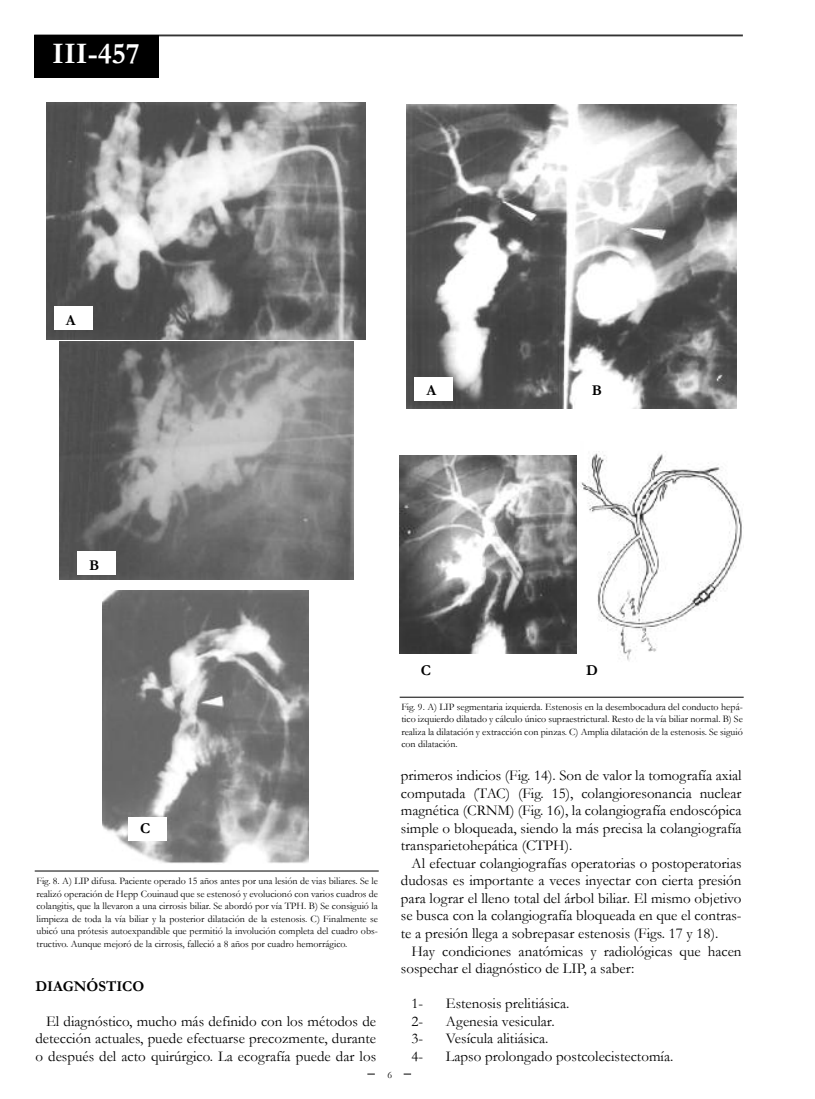
<style>
.page{position:relative;width:815px;height:1099px;background:#fff}
.page>*{position:absolute;margin:0;border:0;box-sizing:border-box;transform-origin:0 0}
.t1{font:700 30px "Garamond";color:#fff}
.t2{font:15px/17.5px "Garamond";color:#000;text-align:justify}
.t3{font:700 15px "Garamond";color:#000}
.t4{font:10px/12.5px "Garamond";color:#000;text-align:justify}
</style>
<div class="page">
<hr style="left:34px;top:34px;width:709px;height:2px;background:#333">
<div style="left:34px;top:35px;width:124px;height:43px;background:#000"></div>
<hr style="left:400px;top:697px;width:344px;height:1px;background:#000">
<img style="left:407px;top:104px;width:330px;height:304px">
<img style="left:400px;top:455px;width:176px;height:198px">
<img style="left:580px;top:451px;width:162px;height:210px">
<hr style="left:35px;top:870px;width:344px;height:1px;background:#000">
<img style="left:47px;top:102px;width:319px;height:237px">
<img style="left:59px;top:342px;width:294px;height:238px">
<img style="left:103px;top:590px;width:205px;height:274px">
<div style="left:54px;top:306px;width:39px;height:24px;background:#fff"></div>
<div style="left:415px;top:376px;width:38px;height:24px;background:#fff"></div>
<div style="left:580px;top:376px;width:38px;height:24px;background:#fff"></div>
<div style="left:574px;top:658px;width:39px;height:24px;background:#fff"></div>
<div style="left:77px;top:551px;width:39px;height:24px;background:#fff"></div>
<div style="left:128px;top:817px;width:39px;height:24px;background:#fff"></div>
<h1 class="t1" style="left:52px;top:37px;width:89px">III-457</h1>
<p class="t3" style="left:66px;top:312px;width:11px">A</p>
<p class="t3" style="left:426px;top:382px;width:11px">A</p>
<p class="t3" style="left:592px;top:382px;width:12px">B</p>
<p class="t3" style="left:89px;top:557px;width:12px">B</p>
<p class="t3" style="left:421px;top:662px;width:12px">C</p>
<p class="t3" style="left:586px;top:662px;width:13px">D</p>
<p class="t3" style="left:140px;top:820px;width:12px">C</p>
<p class="t4" style="left:36px;top:874px;width:343px">Fig. 8. A) LIP difusa. Paciente operado 15 años antes por una lesión de vias biliares. Se le realizó operación de Hepp Couinaud que se estenosó y evolucionó con varios cuadros de colangitis, que la llevaron a una cirrosis biliar. Se abordó por vía TPH. B) Se consiguió la limpieza de toda la vía biliar y la posterior dilatación de la estenosis. C) Finalmente se ubicó una prótesis autoexpandible que permitió la involución completa del cuadro obs&shy;tructivo. Aunque mejoró de la cirrosis, falleció a 8 años por cuadro hemorrágico.</p>
<p class="t3" style="left:35px;top:977px;width:110px">DIAGNÓSTICO</p>
<p class="t2" style="left:35px;top:1012px;width:342px;text-indent:11px">El diagnóstico, mucho más definido con los métodos de detección actuales, puede efectuarse precozmente, durante o después del acto quirúrgico. La ecografía puede dar los</p>
<p class="t4" style="left:387px;top:1068px;width:6px">6</p>
<p class="t4" style="left:401px;top:700px;width:343px">Fig. 9. A) LIP segmentaria izquierda. Estenosis en la desembocadura del conducto hepá&shy;tico izquierdo dilatado y cálculo único supraestrictural. Resto de la vía biliar normal. B) Se realiza la dilatación y extracción con pinzas. C) Amplia dilatación de la estenosis. Se siguió con dilatación.</p>
<p class="t2" style="left:401px;top:767px;width:342px">primeros indicios (Fig. 14). Son de valor la tomografía axial computada (TAC) (Fig. 15), colangioresonancia nuclear magnética (CRNM) (Fig. 16), la colangiografía endoscópica simple o bloqueada, siendo la más precisa la colangiografía transparietohepática (CTPH).</p>
<p class="t2" style="left:401px;top:854px;width:342px;text-indent:11px">Al efectuar colangiografías operatorias o postoperatorias dudosas es importante a veces inyectar con cierta presión para lograr el lleno total del árbol biliar. El mismo objetivo se busca con la colangiografía bloqueada en que el contras&shy;te a presión llega a sobrepasar estenosis (Figs. 17 y 18).</p>
<p class="t2" style="left:401px;top:942px;width:342px;text-indent:11px">Hay condiciones anatómicas y radiológicas que hacen sospechar el diagnóstico de LIP, a saber:</p>
<p class="t2" style="left:412px;top:994px;width:13px">1-</p>
<p class="t2" style="left:446px;top:994px;width:125px">Estenosis prelitiásica.</p>
<p class="t2" style="left:412px;top:1012px;width:13px">2-</p>
<p class="t2" style="left:446px;top:1012px;width:110px">Agenesia vesicular.</p>
<p class="t2" style="left:412px;top:1029px;width:13px">3-</p>
<p class="t2" style="left:446px;top:1029px;width:104px">Vesícula alitiásica.</p>
<p class="t2" style="left:412px;top:1047px;width:13px">4-</p>
<p class="t2" style="left:446px;top:1047px;width:229px">Lapso prolongado postcolecistectomía.</p>
</div>
